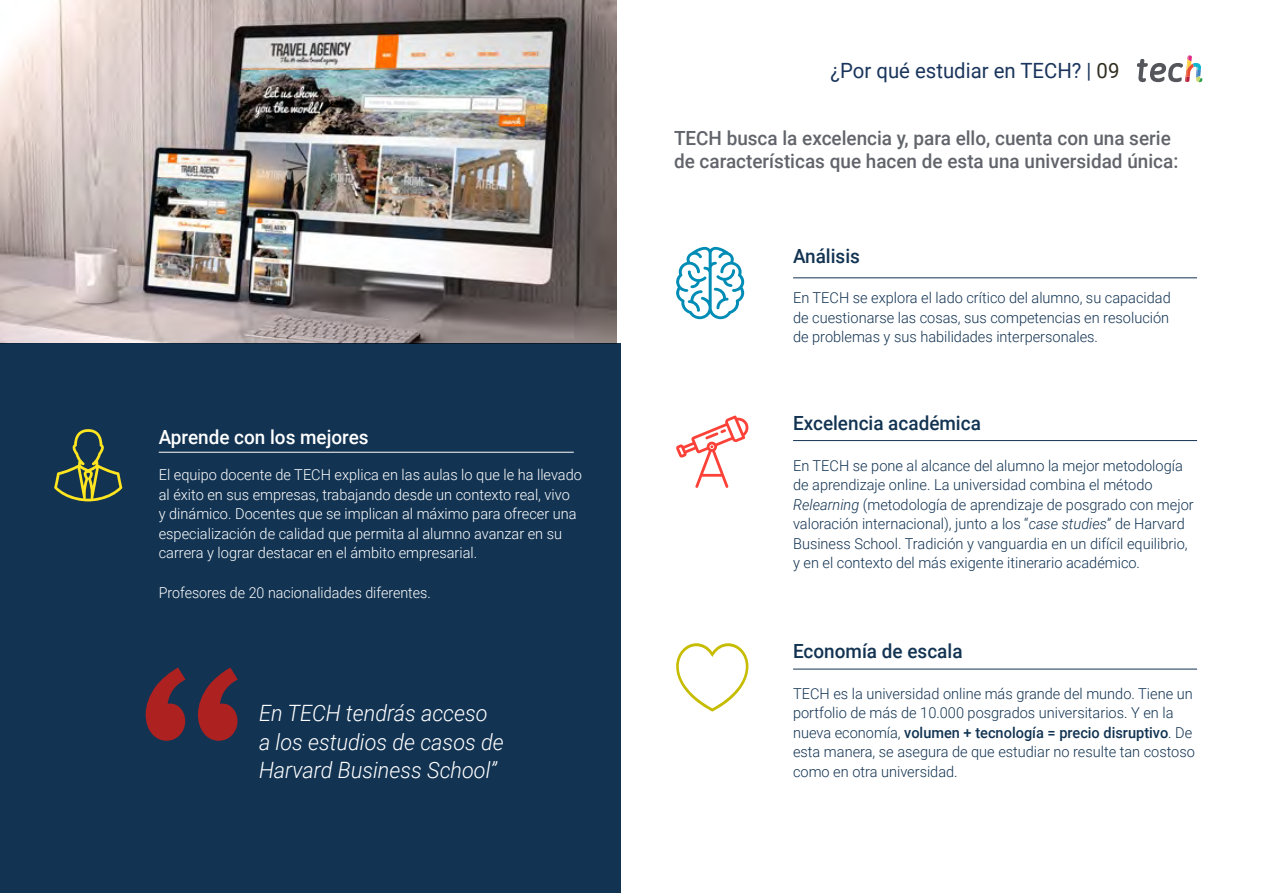
<style>
.page{position:relative;width:1263px;height:893px;background:#fff}
.page>*{position:absolute;margin:0;border:0;box-sizing:border-box;transform-origin:0 0}
.t1{font:italic 300 22.5px/28.5px "Roboto";color:#fff;scale:.96 1}
.t2{font:21px "Roboto";color:#1a355c}
.t3{font:500 19.5px/22.5px "Roboto";color:#61646a}
.t4{font:500 19.5px "Roboto";color:#123352}
.t5{font:500 19.5px "Roboto";color:#fff}
.t6{font:300 15px/19.5px "Roboto";color:#123352}
.t7{font:300 15px/19.5px "Roboto";color:#fff}
.t8{font:300 15px "Roboto";color:#fff;scale:.95 1}
.s1{color:#312e20}
.s2{font-style:italic}
.s3{font-weight:500}
</style>
<div class="page">
<img style="left:0;top:0;width:617px;height:344px">
<div style="left:0;top:344px;width:621px;height:549px;background:#123352"></div>
<svg style="left:146px;top:667px;width:92px;height:74px"></svg>
<hr style="left:793px;top:440px;width:404px;height:1px;background:#123352">
<hr style="left:793px;top:669px;width:404px;height:1px;background:#123352">
<hr style="left:793px;top:277px;width:404px;height:1px;background:#123352">
<hr style="left:159px;top:452px;width:415px;height:1px;background:#fff">
<svg style="left:676px;top:247px;width:68px;height:72px"></svg>
<svg style="left:54px;top:429px;width:68px;height:72px"></svg>
<svg style="left:676px;top:416px;width:73px;height:72px"></svg>
<svg style="left:676px;top:643px;width:72px;height:68px"></svg>
<svg style="left:1137px;top:55px;width:65px;height:28px"></svg>
<h3 class="t5" style="left:159px;top:423px;width:211px">Aprende con los mejores</h3>
<p class="t7" style="left:159px;top:465px;width:425px">El equipo docente de TECH explica en las aulas lo que le ha llevado al éxito en sus empresas, trabajando desde un contexto real, vivo<br>y dinámico. Docentes que se implican al máximo para ofrecer una especialización de calidad que permita al alumno avanzar en su carrera y lograr destacar en el ámbito empresarial.</p>
<p class="t8" style="left:159px;top:582px;width:288px">Profesores de 20 nacionalidades diferentes.</p>
<h1 class="t1" style="left:259px;top:698px;width:256px">En TECH tendrás acceso a los estudios de casos de<br>Harvard Business School”</h1>
<h2 class="t2" style="left:830px;top:56px;width:290px">¿Por qué estudiar en TECH? | <span class="s1">09</span></h2>
<h3 class="t3" style="left:674px;top:126px;width:506px">TECH busca la excelencia y, para ello, cuenta con una serie de características que hacen de esta una universidad única:</h3>
<h3 class="t4" style="left:793px;top:242px;width:68px">Análisis</h3>
<p class="t6" style="left:793px;top:288px;width:379px;text-align:justify">En TECH se explora el lado crítico del alumno, su capacidad de cuestionarse las cosas, sus competencias en resolución de problemas y sus habilidades interpersonales.</p>
<h3 class="t4" style="left:793px;top:410px;width:189px">Excelencia académica</h3>
<p class="t6" style="left:793px;top:455px;width:402px">En TECH se pone al alcance del alumno la mejor metodología de aprendizaje online. La universidad combina el método <span class="s2">Relearning</span> (metodología de aprendizaje de posgrado con mejor valoración internacional), junto a los “<span class="s2">case studies</span>” de Harvard Business School. Tradición y vanguardia en un difícil equilibrio, y en el contexto del más exigente itinerario académico.</p>
<h3 class="t4" style="left:793px;top:637px;width:171px">Economía de escala</h3>
<p class="t6" style="left:793px;top:683px;width:403px">TECH es la universidad online más grande del mundo. Tiene un portfolio de más de 10.000 posgrados universitarios. Y en la nueva economía, <span class="s3">volumen + tecnología = precio disruptivo</span>. De esta manera, se asegura de que estudiar no resulte tan costoso como en otra universidad.</p>
</div>
